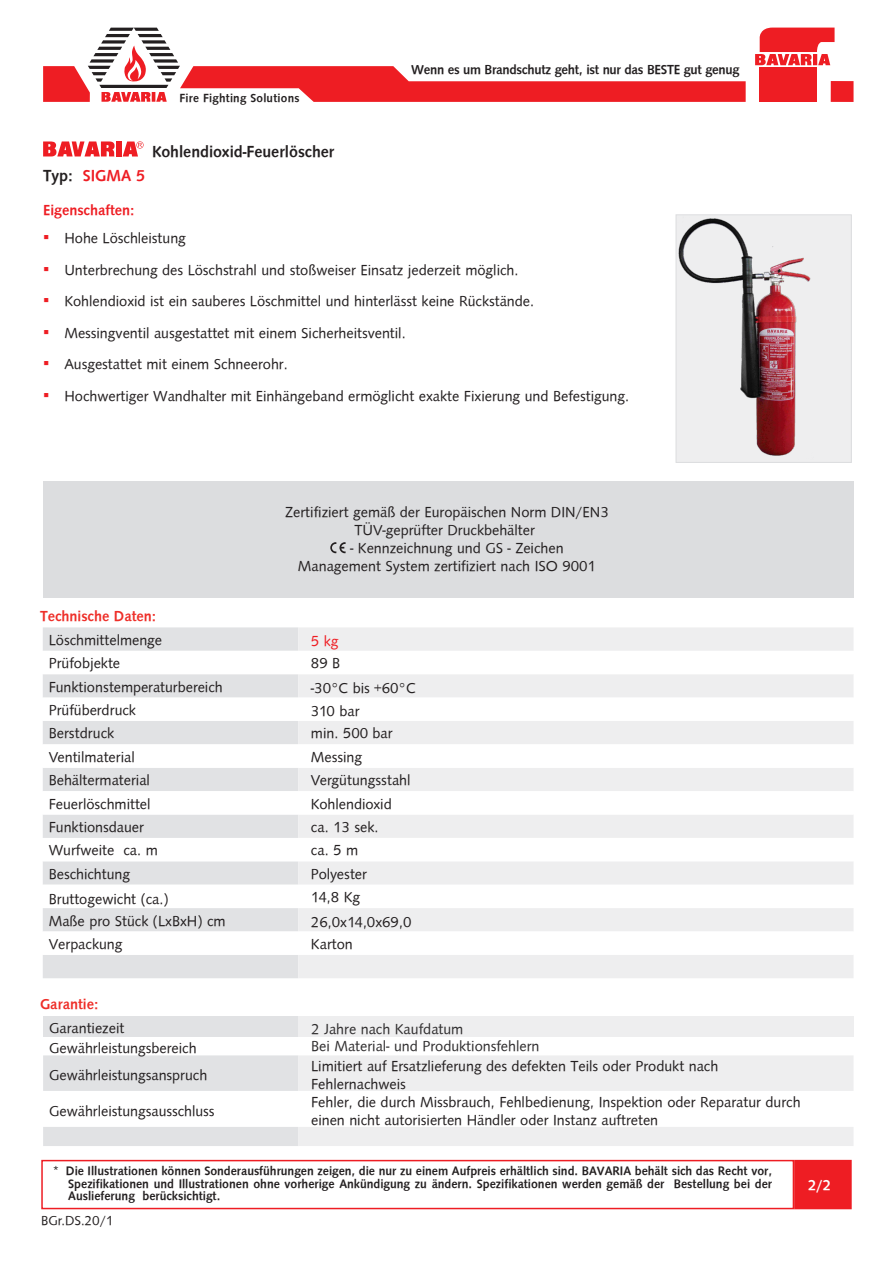
<style>
.page{position:relative;width:893px;height:1263px;background:#fff}
.page>*{position:absolute;margin:0;border:0;box-sizing:border-box;transform-origin:0 0}
.TITEL{font:700 16.5px "Syntax";color:#231f20}
.Paragraph_Style_1{font:700 16.5px "Syntax";color:#ee1d23}
.Paragraph_Style_3{font:15px/18px "Syntax";color:#231f20}
.t1{font:15px "Syntax";color:#302e2f}
.Paragraph_Style_1-2{font:15px "Syntax";color:#231f20}
.t2{font:700 15px "Syntax";color:#ee2e28}
.t3{font:700 15px "Syntax";color:#ee1d23}
.t4{font:700 15px "Syntax";color:#fff}
.t5{font:15px "Syntax";color:#ee1d23}
.t6{font:700 13.5px "Syntax";letter-spacing:-.02em;color:#231f20}
.t7{font:13.5px "Syntax";color:#231f20}
.t8{font:700 12.75px/12.8px "Syntax";color:#231f20;text-align:justify}
.t9{font:700 12.15px "Syntax";letter-spacing:.02em;color:#231f20}
.s1{color:#231f20}
.s2{font-family:"Arial";font-size:18px;color:#ee1d23}
.s3{font-weight:400;font-size:13.5px}
</style>
<div class="page">
<svg style="left:43px;top:28px;width:703px;height:74px"></svg>
<svg style="left:831px;top:81px;width:22px;height:21px"></svg>
<div style="left:760px;top:67px;width:57px;height:35px;background:#ee1d23"></div>
<svg style="left:755px;top:28px;width:79px;height:37px"></svg>
<div style="left:43px;top:1017px;width:255px;height:20px;background:#e1e2e4"></div>
<div style="left:298px;top:1017px;width:555px;height:20px;background:#eeeeef"></div>
<svg style="left:43px;top:1055px;width:255px;height:91px"></svg>
<svg style="left:298px;top:1055px;width:555px;height:91px;fill:#eeeeef"></svg>
<div style="left:41px;top:1160px;width:753px;height:49px;border:2px solid #ee1d23"></div>
<div style="left:794px;top:1160px;width:58px;height:49px;background:#ee1d23;border:2px solid #ee1d23"></div>
<div style="left:116px;top:141px;width:6px;height:15px;background:#ee1d23"></div>
<svg style="left:43px;top:141px;width:72px;height:15px"></svg>
<svg style="left:123px;top:141px;width:21px;height:15px"></svg>
<div style="left:43px;top:481px;width:810px;height:117px;background:#dcdddf"></div>
<div style="left:43px;top:627px;width:255px;height:351px;background:#e1e2e4"></div>
<div style="left:298px;top:627px;width:555px;height:351px;background:#eeeeef"></div>
<svg style="left:43px;top:814px;width:810px;height:141px"></svg>
<svg style="left:43px;top:651px;width:810px;height:163px"></svg>
<img style="left:678px;top:216px;width:172px;height:244px">
<div style="left:676px;top:214px;width:176px;height:249px;border:1px solid #dcdddf"></div>
<svg style="left:330px;top:542px;width:16px;height:11px"></svg>
<p class="t9" style="left:179px;top:91px;width:121px">Fire Fighting Solutions</p>
<p class="Paragraph_Style_1" style="left:43px;top:165px;width:104px"><span class="s1">Typ:</span> SIGMA 5</p>
<p class="t3" style="left:43px;top:201px;width:93px">Eigenschaften:</p>
<p class="TITEL" style="left:152px;top:141px;width:184px">Kohlendioxid-Feuerlöscher</p>
<p class="t6" style="left:411px;top:61px;width:330px">Wenn es um Brandschutz geht, ist nur das BESTE gut genug</p>
<p class="Paragraph_Style_3" style="left:43px;top:229px;width:144px"><span class="s2">▪</span> Hohe Löschleistung</p>
<p class="Paragraph_Style_3" style="left:43px;top:261px;width:477px"><span class="s2">▪</span> Unterbrechung des Löschstrahl und stoßweiser Einsatz jederzeit möglich.</p>
<p class="Paragraph_Style_3" style="left:43px;top:292px;width:493px"><span class="s2">▪</span> Kohlendioxid ist ein sauberes Löschmittel und hinterlässt keine Rückstände.</p>
<p class="Paragraph_Style_3" style="left:43px;top:324px;width:364px"><span class="s2">▪</span> Messingventil ausgestattet mit einem Sicherheitsventil.</p>
<p class="Paragraph_Style_3" style="left:43px;top:355px;width:246px"><span class="s2">▪</span> Ausgestattet mit einem Schneerohr.</p>
<p class="Paragraph_Style_3" style="left:43px;top:387px;width:588px"><span class="s2">▪</span> Hochwertiger Wandhalter mit Einhängeband ermöglicht exakte Fixierung und Befestigung.</p>
<p class="t2" style="left:40px;top:607px;width:118px">Technische Daten:</p>
<p class="Paragraph_Style_3" style="left:285px;top:503px;width:325px">Zertifiziert gemäß der Europäischen Norm DIN/EN3</p>
<p class="Paragraph_Style_3" style="left:354px;top:521px;width:182px">TÜV-geprüfter Druckbehälter</p>
<p class="Paragraph_Style_3" style="left:350px;top:539px;width:215px">- Kennzeichnung und GS - Zeichen</p>
<p class="Paragraph_Style_3" style="left:298px;top:557px;width:300px">Management System zertifiziert nach ISO 9001</p>
<p class="Paragraph_Style_1-2" style="left:49px;top:631px;width:115px">Löschmittelmenge</p>
<p class="t5" style="left:311px;top:633px;width:29px">5 kg</p>
<p class="Paragraph_Style_3" style="left:49px;top:654px;width:73px">Prüfobjekte</p>
<p class="Paragraph_Style_3" style="left:311px;top:654px;width:31px">89 B</p>
<p class="Paragraph_Style_3" style="left:49px;top:678px;width:175px">Funktionstemperaturbereich</p>
<p class="Paragraph_Style_3" style="left:311px;top:679px;width:106px">-30°C bis +60°C</p>
<p class="Paragraph_Style_3" style="left:49px;top:701px;width:89px">Prüfüberdruck</p>
<p class="Paragraph_Style_1-2" style="left:311px;top:703px;width:50px">310 bar</p>
<p class="Paragraph_Style_3" style="left:49px;top:724px;width:67px">Berstdruck</p>
<p class="Paragraph_Style_3" style="left:311px;top:724px;width:83px">min. 500 bar</p>
<p class="Paragraph_Style_3" style="left:49px;top:748px;width:87px">Ventilmaterial</p>
<p class="Paragraph_Style_3" style="left:311px;top:748px;width:53px">Messing</p>
<p class="Paragraph_Style_3" style="left:49px;top:771px;width:103px">Behältermaterial</p>
<p class="Paragraph_Style_3" style="left:311px;top:771px;width:101px">Vergütungsstahl</p>
<p class="Paragraph_Style_3" style="left:49px;top:795px;width:103px">Feuerlöschmittel</p>
<p class="Paragraph_Style_3" style="left:311px;top:795px;width:82px">Kohlendioxid</p>
<p class="Paragraph_Style_3" style="left:49px;top:818px;width:97px">Funktionsdauer</p>
<p class="Paragraph_Style_1-2" style="left:311px;top:818px;width:69px">ca. 13 sek.</p>
<p class="Paragraph_Style_3" style="left:49px;top:841px;width:111px">Wurfweite ca. m</p>
<p class="Paragraph_Style_3" style="left:311px;top:841px;width:49px">ca. 5 m</p>
<p class="Paragraph_Style_3" style="left:49px;top:865px;width:83px">Beschichtung</p>
<p class="Paragraph_Style_3" style="left:311px;top:865px;width:58px">Polyester</p>
<p class="Paragraph_Style_3" style="left:49px;top:890px;width:121px">Bruttogewicht (ca.)</p>
<p class="Paragraph_Style_1-2" style="left:311px;top:889px;width:51px">14,8 Kg</p>
<p class="Paragraph_Style_3" style="left:49px;top:912px;width:178px">Maße pro Stück (LxBxH) cm</p>
<p class="Paragraph_Style_3" style="left:311px;top:913px;width:102px">26,0x14,0x69,0</p>
<p class="Paragraph_Style_3" style="left:49px;top:935px;width:75px">Verpackung</p>
<p class="Paragraph_Style_1-2" style="left:311px;top:935px;width:43px">Karton</p>
<p class="t2" style="left:40px;top:995px;width:60px">Garantie:</p>
<p class="Paragraph_Style_3" style="left:49px;top:1019px;width:77px">Garantiezeit</p>
<p class="t1" style="left:311px;top:1020px;width:154px">2 Jahre nach Kaufdatum</p>
<p class="Paragraph_Style_3" style="left:49px;top:1039px;width:149px">Gewährleistungsbereich</p>
<p class="t1" style="left:311px;top:1037px;width:230px">Bei Material- und Produktionsfehlern</p>
<p class="Paragraph_Style_3" style="left:49px;top:1066px;width:160px">Gewährleistungsanspruch</p>
<p class="Paragraph_Style_3" style="left:311px;top:1057px;width:409px">Limitiert auf Ersatzlieferung des defekten Teils oder Produkt nach<br>Fehlernachweis</p>
<p class="Paragraph_Style_3" style="left:49px;top:1102px;width:167px">Gewährleistungsausschluss</p>
<p class="Paragraph_Style_3" style="left:311px;top:1093px;width:491px">Fehler, die durch Missbrauch, Fehlbedienung, Inspektion oder Reparatur durch einen nicht autorisierten Händler oder Instanz auftreten</p>
<p class="t8" style="left:68px;top:1164px;width:705px;text-indent:-15px"><span class="s3">*</span> Die Illustrationen können Sonderausführungen zeigen, die nur zu einem Aufpreis erhältlich sind. BAVARIA behält sich das Recht vor, Spezifikationen und Illustrationen ohne vorherige Ankündigung zu ändern. Spezifikationen werden gemäß der Bestellung bei der Auslieferung berücksichtigt.</p>
<p class="t7" style="left:41px;top:1212px;width:74px">BGr.DS.20/1</p>
<p class="t4" style="left:808px;top:1176px;width:25px">2/2</p>
</div>
